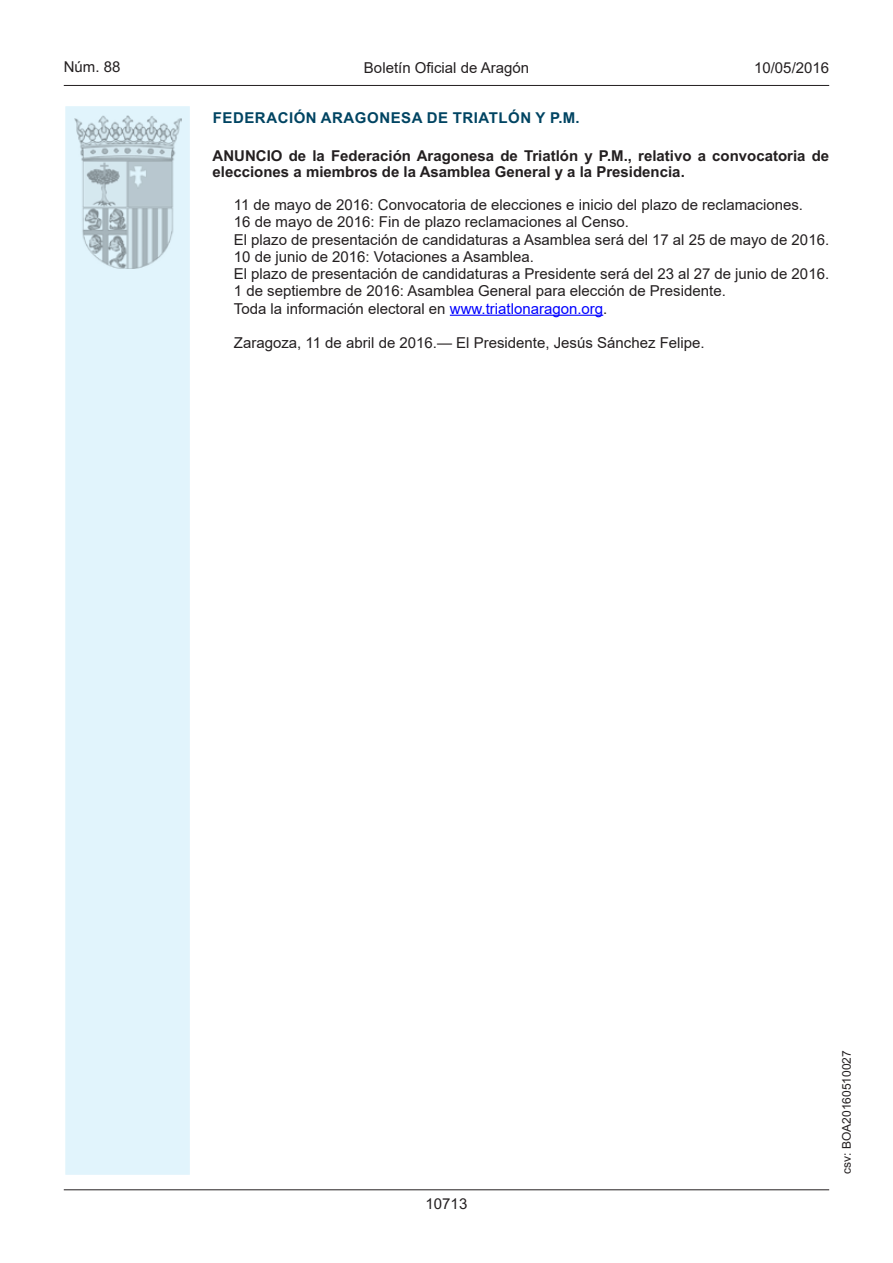
<style>
.page{position:relative;width:893px;height:1263px;background:#fff}
.page>*{position:absolute;margin:0;border:0;box-sizing:border-box;transform-origin:0 0}
.t1{font:15px/17.2px "Arial";color:#231f20}
.t2{font:700 15px/16.5px "Arial";color:#231f20}
.t3{font:700 15px "Arial";letter-spacing:.035em;color:#004462}
.t4{font:15px "Arial MT2";color:#231f20}
.t5{font:12px "Arial MT2";color:#231f20}
.s1{color:#00f}
.s2{font-family:"Arial MT2"}
</style>
<div class="page">
<hr style="left:64px;top:85px;width:765px;height:1px;background:#231f20">
<div style="left:64px;top:105px;width:127px;height:1071px;background:#e1f4fc;border:2px solid #fff"></div>
<img style="left:75px;top:115px;width:106px;height:153px">
<hr style="left:64px;top:1189px;width:765px;height:1px;background:#231f20">
<hr style="left:450px;top:315px;width:153px;height:1px;background:#00f">
<p class="t4" style="left:64px;top:57px;width:58px">Núm. 88</p>
<p class="t1" style="left:364px;top:59px;width:167px">Boletín Oficial de Aragón</p>
<p class="t4" style="left:754px;top:57px;width:77px">10/05/2016</p>
<p class="t3" style="left:213px;top:107px;width:368px">FEDERACIÓN ARAGONESA DE TRIATLÓN Y P.M.</p>
<p class="t2" style="left:213px;top:147px;width:618px">ANUNCIO de la Federación Aragonesa de Triatlón y P.M., relativo a convocatoria de elecciones a miembros de la Asamblea General y a la Presidencia.</p>
<p class="t1" style="left:234px;top:196px;width:597px">11 de mayo de 2016: Convocatoria de elecciones e inicio del plazo de reclamaciones.<br>16 de mayo de 2016: Fin de plazo reclamaciones al Censo.<br>El plazo de presentación de candidaturas a Asamblea será del 17 al 25 de mayo de 2016.<br>10 de junio de 2016: Votaciones a Asamblea.<br>El plazo de presentación de candidaturas a Presidente será del 23 al 27 de junio de 2016.<br>1 de septiembre de 2016: Asamblea General para elección de Presidente.<br>Toda la información electoral en <span class="s1">www.triatlonaragon.org</span><span class="s2">.</span></p>
<p class="t1" style="left:234px;top:334px;width:472px">Zaragoza, 11 de abril de 2016.— El Presidente, Jesús Sánchez Felipe.</p>
<p class="t4" style="left:426px;top:1193px;width:43px">10713</p>
<p class="t5" style="left:838px;top:1174px;width:125px;rotate:-90deg">csv: BOA20160510027</p>
</div>
